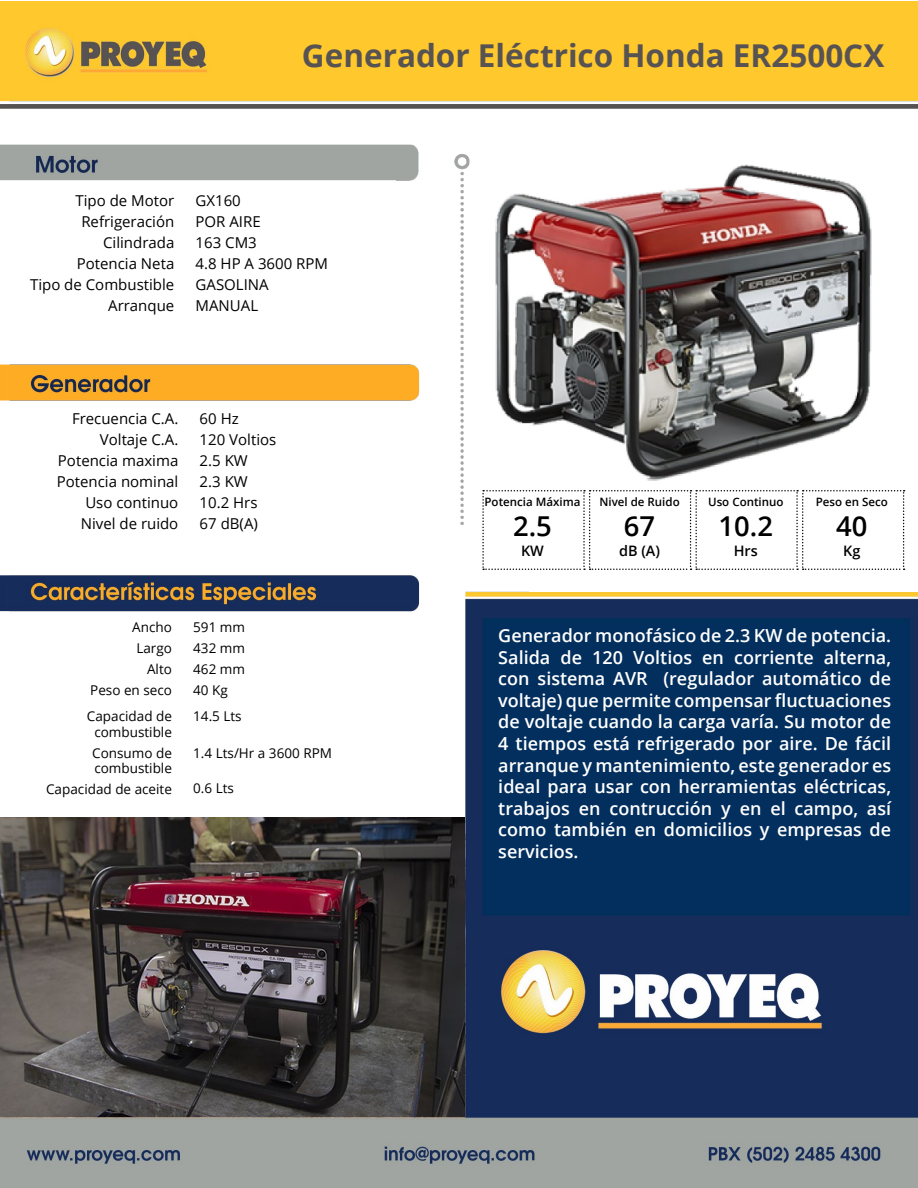
<style>
.page{position:relative;width:918px;height:1188px;background:#fff}
.page>*{position:absolute;margin:0;border:0;box-sizing:border-box;transform-origin:0 0}
.t1{font:700 31.5px "Open Sans";color:#575353}
.t2{font:600 27.45px "Open Sans";color:#000}
.t3{font:600 18px/21.6px "Open Sans";color:#fff;text-align:justify}
.t4{font:15px/21px "Open Sans";color:#000;text-align:right}
.t5{font:600 14.4px "Open Sans";color:#000}
.t6{font:13.5px/21px "Open Sans";color:#000;text-align:right}
.t7{font:600 11.55px "Open Sans";color:#000}
</style>
<div class="page">
<img style="left:0;top:1px;width:918px;height:1187px">
<img style="left:482px;top:128px;width:436px;height:367px">
<svg style="left:482px;top:490px;width:423px;height:80px"></svg>
<div style="left:442px;top:528px;width:34px;height:27px;background:#fff"></div>
<h1 class="t1" style="left:302px;top:33px;width:584px">Generador Eléctrico Honda ER2500CX</h1>
<p class="t4" style="left:30px;top:189px;width:146px">Tipo de Motor<br>Refrigeración<br>Cilindrada<br>Potencia Neta<br>Tipo de Combustible<br>Arranque</p>
<p class="t4" style="left:196px;top:189px;width:134px;text-align:left">GX160<br>POR AIRE<br>163 CM3<br>4.8 HP A 3600 RPM<br>GASOLINA<br>MANUAL</p>
<p class="t4" style="left:57px;top:407px;width:123px">Frecuencia C.A.<br>Voltaje C.A.<br>Potencia maxima<br>Potencia nominal<br>Uso continuo<br>Nivel de ruido</p>
<p class="t4" style="left:200px;top:407px;width:78px;text-align:left">60 Hz<br>120 Voltios<br>2.5 KW<br>2.3 KW<br>10.2 Hrs<br>67 dB(A)</p>
<p class="t6" style="left:90px;top:616px;width:83px">Ancho<br>Largo<br>Alto<br>Peso en seco</p>
<p class="t6" style="left:87px;top:707px;width:87px;line-height:16.5px;text-align:center">Capacidad de combustible</p>
<p class="t6" style="left:92px;top:745px;width:81px;line-height:15px;text-align:left">Consumo de combustible</p>
<p class="t6" style="left:46px;top:778px;width:127px">Capacidad de aceite</p>
<p class="t6" style="left:193px;top:616px;width:53px;text-align:justify">591 mm 432 mm 462 mm 40 Kg</p>
<p class="t6" style="left:193px;top:705px;width:50px">14.5 Lts</p>
<p class="t6" style="left:193px;top:742px;width:140px">1.4 Lts/Hr a 3600 RPM</p>
<p class="t6" style="left:193px;top:777px;width:42px">0.6 Lts</p>
<p class="t7" style="left:485px;top:494px;width:97px">Potencia Máxima</p>
<h2 class="t2" style="left:513px;top:507px;width:40px">2.5</h2>
<p class="t5" style="left:521px;top:541px;width:24px">KW</p>
<p class="t7" style="left:599px;top:494px;width:82px">Nivel de Ruido</p>
<h2 class="t2" style="left:624px;top:507px;width:33px">67</h2>
<p class="t5" style="left:619px;top:541px;width:42px">dB (A)</p>
<p class="t7" style="left:708px;top:494px;width:77px">Uso Continuo</p>
<h2 class="t2" style="left:719px;top:507px;width:56px">10.2</h2>
<p class="t5" style="left:734px;top:541px;width:26px">Hrs</p>
<p class="t7" style="left:816px;top:494px;width:74px">Peso en Seco</p>
<h2 class="t2" style="left:836px;top:507px;width:33px">40</h2>
<p class="t5" style="left:843px;top:541px;width:19px">Kg</p>
<p class="t3" style="left:498px;top:624px;width:394px">Generador monofásico de 2.3 KW de potencia.<br>Salida de 120 Voltios en corriente alterna, con sistema AVR (regulador automático de voltaje) que permite compensar fluctuaciones de voltaje cuando la carga varía. Su motor de 4 tiempos está refrigerado por aire. De fácil arranque y mantenimiento, este generador es ideal para usar con herramientas eléctricas, trabajos en contrucción y en el campo, así como también en domicilios y empresas de servicios.</p>
</div>
